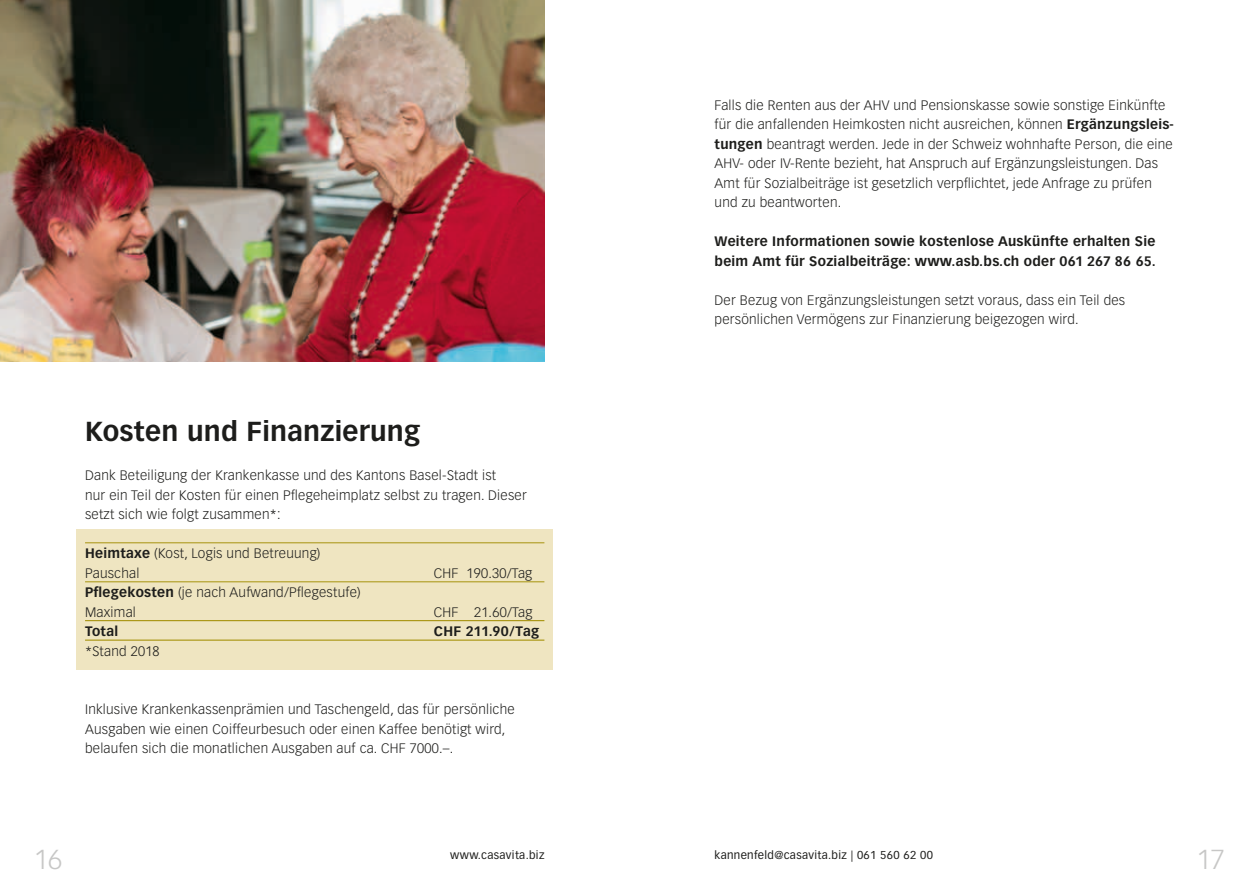
<style>
.page{position:relative;width:1259px;height:893px;background:#fff}
.page>*{position:absolute;margin:0;border:0;box-sizing:border-box;transform-origin:0 0}
.t1{font:700 27px "Vectora LH";letter-spacing:.01em;color:#1d1d1b}
.t2{font:300 27px "Vectora LH";color:#c7c7c6}
.t3{font:300 13.5px/19.5px "Vectora LH";letter-spacing:.02em;color:#1d1d1b}
.t4{font:700 13.5px/19.5px "Vectora LH";letter-spacing:.02em;color:#1d1d1b}
.t5{font:11.25px "Vectora LH";letter-spacing:.03em;color:#1d1d1b}
.s1{font-weight:700}
</style>
<div class="page">
<div style="left:77px;top:529px;width:476px;height:141px;background:#efe5c1"></div>
<hr style="left:85px;top:542px;width:459px;height:1px;background:#a7930e">
<hr style="left:85px;top:581px;width:459px;height:1px;background:#a7930e">
<hr style="left:85px;top:620px;width:459px;height:1px;background:#a7930e">
<hr style="left:85px;top:640px;width:459px;height:1px;background:#a7930e">
<img style="left:0;top:0;width:544px;height:361px">
<h1 class="t1" style="left:85px;top:415px;width:337px">Kosten und Finanzierung</h1>
<p class="t3" style="left:85px;top:466px;width:443px">Dank Beteiligung der Krankenkasse und des Kantons Basel-Stadt ist<br>nur ein Teil der Kosten für einen Pflegeheimplatz selbst zu tragen. Dieser setzt sich wie folgt zusammen*:</p>
<p class="t3" style="left:85px;top:544px;width:237px"><span class="s1">Heimtaxe</span> (Kost, Logis und Betreuung)<br>Pauschal</p>
<p class="t3" style="left:434px;top:563px;width:100px">CHF 190.30/Tag</p>
<p class="t3" style="left:85px;top:583px;width:277px"><span class="s1">Pflegekosten</span> (je nach Aufwand/Pflegestufe)<br>Maximal</p>
<p class="t3" style="left:434px;top:602px;width:100px">CHF 21.60/Tag</p>
<p class="t4" style="left:85px;top:621px;width:35px">Total</p>
<p class="t4" style="left:434px;top:621px;width:107px">CHF 211.90/Tag</p>
<p class="t3" style="left:85px;top:641px;width:76px">*Stand 2018</p>
<p class="t3" style="left:85px;top:700px;width:431px">Inklusive Krankenkassenprämien und Taschengeld, das für persönliche<br>Ausgaben wie einen Coiffeurbesuch oder einen Kaffee benötigt wird, belaufen sich die monatlichen Ausgaben auf ca. CHF 7000.–.</p>
<p class="t3" style="left:714px;top:95px;width:461px">Falls die Renten aus der AHV und Pensionskasse sowie sonstige Einkünfte für die anfallenden Heimkosten nicht ausreichen, können <span class="s1">Ergänzungsleis&shy;tungen</span> beantragt werden. Jede in der Schweiz wohnhafte Person, die eine AHV- oder IV-Rente bezieht, hat Anspruch auf Ergänzungsleistungen. Das Amt für Sozialbeiträge ist gesetzlich verpflichtet, jede Anfrage zu prüfen und zu beantworten.</p>
<p class="t4" style="left:714px;top:231px;width:443px">Weitere Informationen sowie kostenlose Auskünfte erhalten Sie beim Amt für Sozialbeiträge: www.asb.bs.ch oder 061 267 86 65.</p>
<p class="t3" style="left:714px;top:290px;width:412px">Der Bezug von Ergänzungsleistungen setzt voraus, dass ein Teil des persönlichen Vermögens zur Finanzierung beigezogen wird.</p>
<p class="t5" style="left:450px;top:848px;width:96px">www.casavita.biz</p>
<p class="t5" style="left:714px;top:848px;width:220px">kannenfeld@casavita.biz | 061 560 62 00</p>
<h1 class="t2" style="left:34px;top:844px;width:30px">16</h1>
<h1 class="t2" style="left:1197px;top:844px;width:30px">17</h1>
</div>
